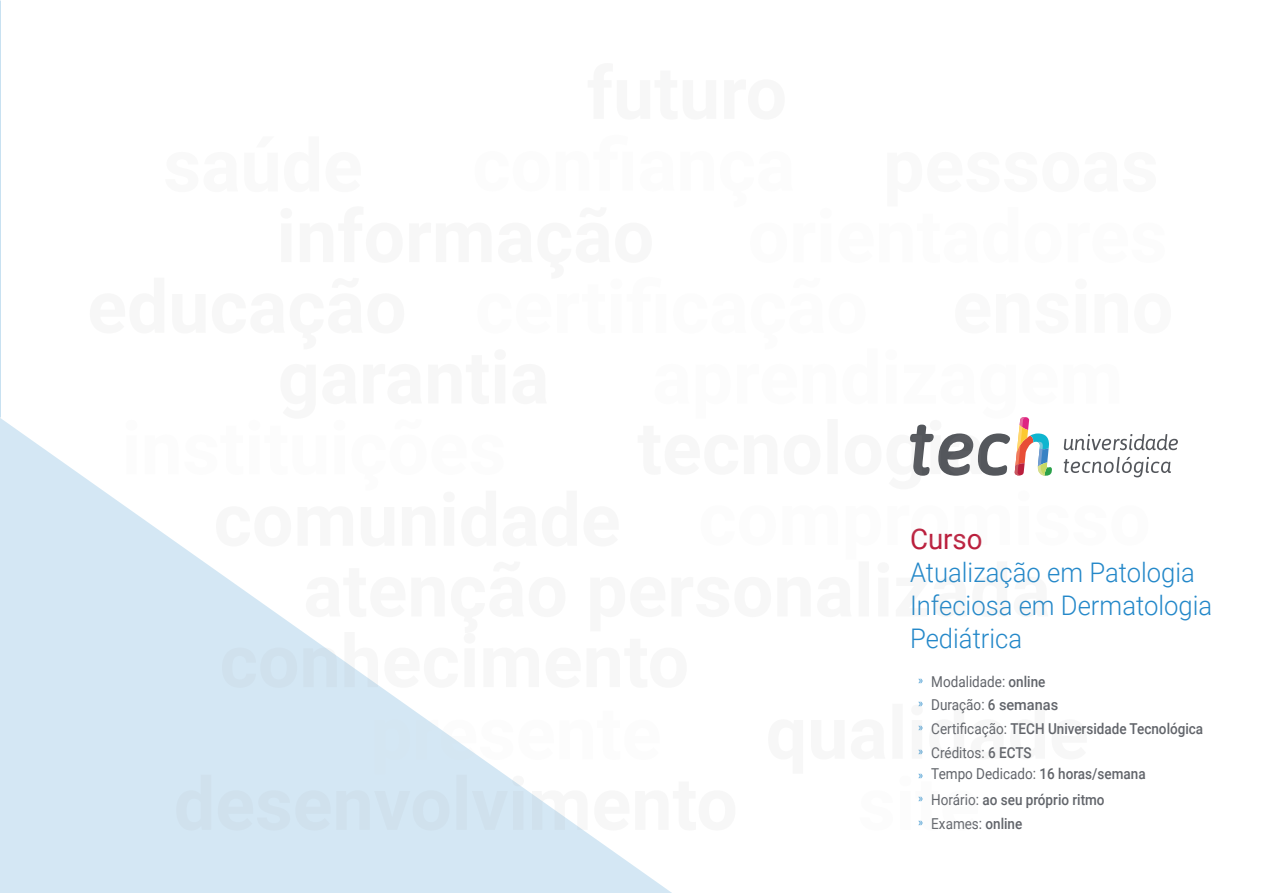
<style>
.page{position:relative;width:1263px;height:893px;background:#fff}
.page>*{position:absolute;margin:0;border:0;box-sizing:border-box;transform-origin:0 0}
.t1{font:28.5px "Roboto";color:#ba1e3c}
.t2{font:300 27px/33px "Roboto";color:#2488c9;scale:.95 1}
.t3{font:500 15px/23.7px "Roboto";color:#61646a;scale:.9 1}
.t4{font:15px "Roboto";color:#61646a;scale:.9 1}
.s1{font-weight:400}
.s2{font-family:"Myriad Pro";font-weight:400;font-size:12px;color:#2488c9}
.s3{font-weight:500}
</style>
<div class="page">
<svg style="left:0;top:418px;width:672px;height:475px;background:#d9eaf5"></svg>
<svg style="left:306px;top:561px;width:366px;height:71px"></svg>
<svg style="left:222px;top:632px;width:450px;height:56px"></svg>
<svg style="left:176px;top:711px;width:496px;height:119px"></svg>
<svg style="left:90px;top:417px;width:1088px;height:143px"></svg>
<h1 class="t1" style="left:910px;top:519px;width:74px">Curso</h1>
<h2 class="t2" style="left:910px;top:555px;width:320px">Atualização em Patologia<br>Infeciosa em Dermatologia<br>Pediátrica</h2>
<p class="t3" style="left:918px;top:669px;width:318px"><sup>»</sup> <span class="s1">Modalidade:</span> online<br><sup>»</sup> <span class="s1">Duração:</span> 6 semanas<br><sup>»</sup> <span class="s1">Certificação:</span> TECH Universidade Tecnológica <sup>»</sup> <span class="s1">Créditos:</span> 6 ECTS</p>
<p class="t3" style="left:918px;top:761px;width:254px;line-height:26px"><span class="s2">»</span> <span class="s1">Tempo Dedicado:</span> 16 horas/semana <sup>»</sup> <span class="s1">Horário:</span> ao seu próprio ritmo</p>
<p class="t4" style="left:918px;top:813px;width:117px"><sup>»</sup> Exames: <span class="s3">online</span></p>
</div>
